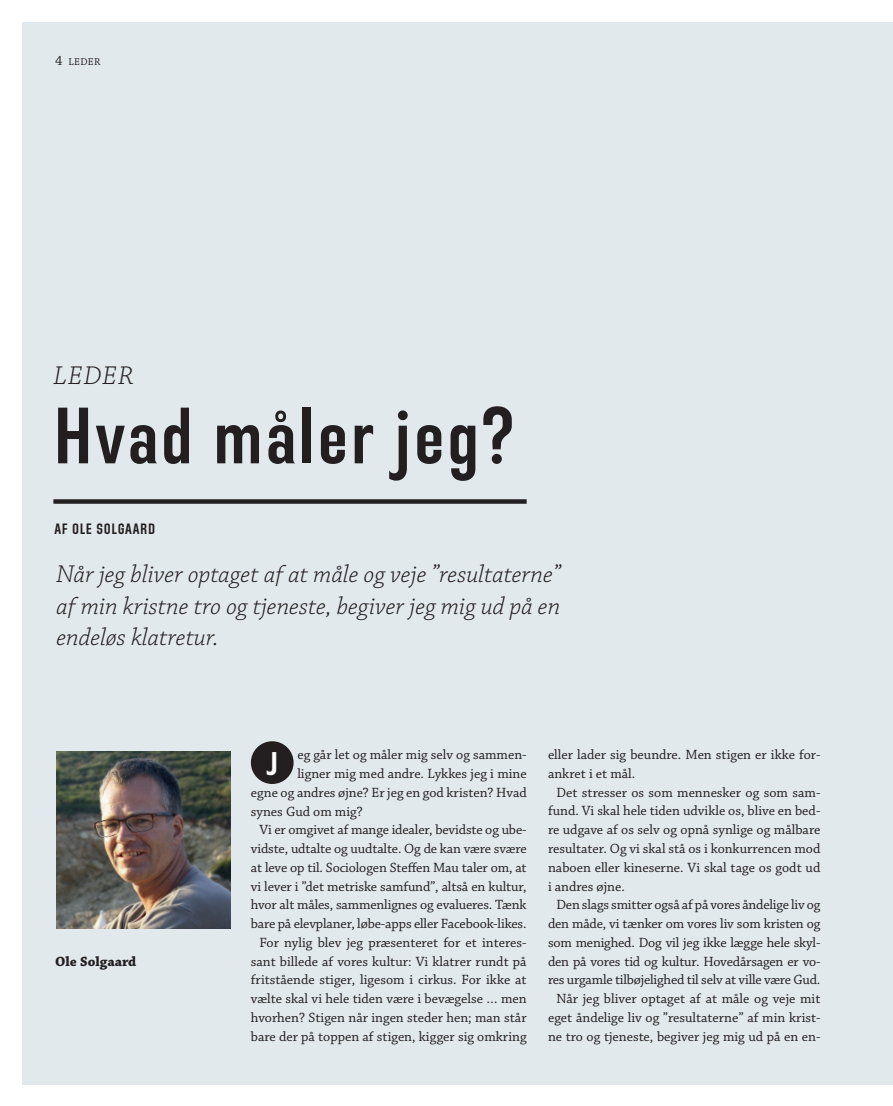
<style>
.page{position:relative;width:893px;height:1106px;background:#fff}
.page>*{position:absolute;margin:0;border:0;box-sizing:border-box;transform-origin:0 0}
.t1{font:79.5px "Directors Gothic 240 S Bd";letter-spacing:.03em;color:#231f20}
.t2{font:32.85px "Directors Gothic 240 S Bd";color:#fff;scale:1.05 1}
.t3{font:italic 300 27px "Chaparral Pro";letter-spacing:.05em;color:#231f20}
.t4{font:italic 300 25.5px/31.5px "Chaparral Pro";color:#231f20;text-align:justify}
.t5{font:15px "Directors Gothic 240 S Bd";letter-spacing:.05em;color:#231f20}
.t6{font:14.1px/18.8px "Chaparral Pro";color:#231f20}
.t7{font:700 14.1px "Chaparral Pro";color:#231f20}
.t8{font:10.5px "Chaparral Pro";letter-spacing:.035em;color:#231f20}
.s1{font-size:14.1px}
</style>
<div class="page">
<div style="left:22px;top:22px;width:871px;height:1062px;background:#e2e9ed"></div>
<img style="left:57px;top:751px;width:174px;height:177px">
<div style="left:53px;top:499px;width:474px;height:5px;background:#231f20"></div>
<div style="left:251px;top:741px;width:43px;height:43px;background:#231f20;border-radius:50%"></div>
<p class="t8" style="left:55px;top:56px;width:47px"><span class="s1">4</span> LEDER</p>
<h3 class="t3" style="left:53px;top:361px;width:81px">LEDER</h3>
<h1 class="t1" style="left:53px;top:393px;width:463px">Hvad måler jeg?</h1>
<p class="t5" style="left:54px;top:521px;width:102px">AF OLE SOLGAARD</p>
<h3 class="t4" style="left:56px;top:560px;width:506px">Når jeg bliver optaget af at måle og veje ”resultaterne” af min kristne tro og tjeneste, begiver jeg mig ud på en endeløs klatretur.</h3>
<p class="t7" style="left:55px;top:952px;width:83px">Ole Solgaard</p>
<p class="t6" style="left:297px;top:746px;width:231px">eg går let og måler mig selv og sammen-</p>
<p class="t6" style="left:297px;top:764px;width:231px">ligner mig med andre. Lykkes jeg i mine</p>
<p class="t6" style="left:251px;top:783px;width:277px">egne og andres øjne? Er jeg en god kristen? Hvad</p>
<p class="t6" style="left:251px;top:802px;width:113px">synes Gud om mig?</p>
<p class="t6" style="left:259px;top:821px;width:269px">Vi er omgivet af mange idealer, bevidste og ube-</p>
<p class="t6" style="left:251px;top:839px;width:277px">vidste, udtalte og uudtalte. Og de kan være svære</p>
<p class="t6" style="left:251px;top:858px;width:277px">at leve op til. Sociologen Steffen Mau taler om, at</p>
<p class="t6" style="left:251px;top:877px;width:277px">vi lever i ”det metriske samfund”, altså en kultur,</p>
<p class="t6" style="left:251px;top:896px;width:277px">hvor alt måles, sammenlignes og evalueres. Tænk</p>
<p class="t6" style="left:251px;top:914px;width:277px">bare på elevplaner, løbe-apps eller Facebook-likes.</p>
<p class="t6" style="left:259px;top:933px;width:269px">For nylig blev jeg præsenteret for et interes-</p>
<p class="t6" style="left:251px;top:952px;width:277px">sant billede af vores kultur: Vi klatrer rundt på</p>
<p class="t6" style="left:251px;top:971px;width:277px">fritstående stiger, ligesom i cirkus. For ikke at</p>
<p class="t6" style="left:251px;top:989px;width:277px">vælte skal vi hele tiden være i bevægelse … men</p>
<p class="t6" style="left:251px;top:1008px;width:277px">hvorhen? Stigen når ingen steder hen; man står</p>
<p class="t6" style="left:251px;top:1027px;width:277px">bare der på toppen af stigen, kigger sig omkring</p>
<h2 class="t2" style="left:266px;top:745px;width:13px">J</h2>
<p class="t6" style="left:548px;top:746px;width:274px">eller lader sig beundre. Men stigen er ikke for&shy;ankret i et mål.</p>
<p class="t6" style="left:548px;top:783px;width:274px;text-align:justify;text-indent:9px">Det stresser os som mennesker og som sam&shy;fund. Vi skal hele tiden udvikle os, blive en bed&shy;re udgave af os selv og opnå synlige og målbare resultater. Og vi skal stå os i konkurrencen mod naboen eller kineserne. Vi skal tage os godt ud i andres øjne.</p>
<p class="t6" style="left:548px;top:896px;width:274px;text-align:right">Den slags smitter også af på vores åndelige liv og den måde, vi tænker om vores liv som kristen og som menighed. Dog vil jeg ikke lægge hele skyl&shy;den på vores tid og kultur. Hovedårsagen er vo&shy;res urgamle tilbøjelighed til selv at ville være Gud.<br>Når jeg bliver optaget af at måle og veje mit eget åndelige liv og ”resultaterne” af min krist&shy;ne tro og tjeneste, begiver jeg mig ud på en en-</p>
</div>
